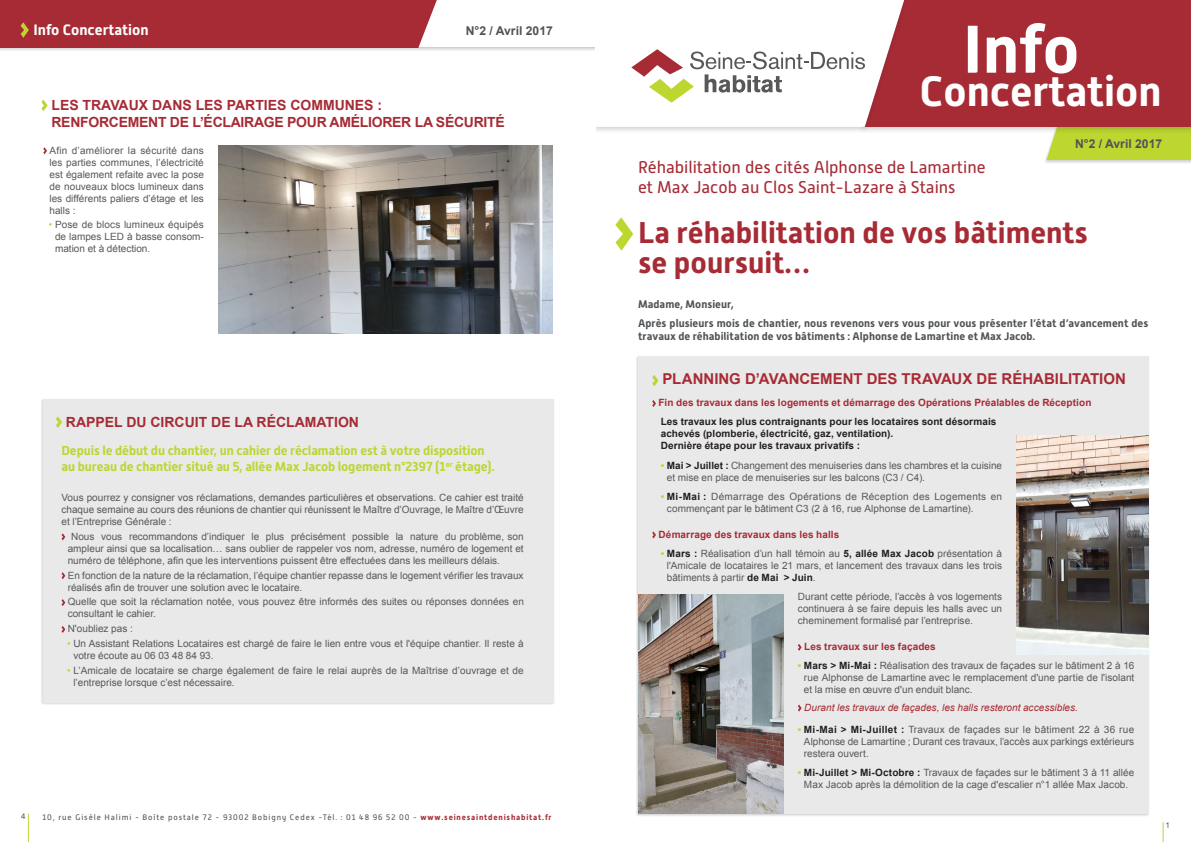
<style>
.page{position:relative;width:1191px;height:842px;background:#fff}
.page>*{position:absolute;margin:0;border:0;box-sizing:border-box;transform-origin:0 0}
.t1{font:700 67.2px "Alwyn New";color:#fff}
.t2{font:700 42.3px "Alwyn New";color:#fff}
.t3{font:700 30px/30px "Alwyn New";color:#a72b35}
.t4{font:17px/20.4px "Alwyn New";color:#a72b35}
.t5{font:700 15px "Arial";color:#a72b35}
.t6{font:700 15px "Alwyn New";color:#fff}
.t7{font:700 14px/16.8px "Arial";letter-spacing:-.02em;color:#a72b35}
.t8{font:700 14px "Arial";color:#a72b35}
.t9{font:700 13px/16px "Alwyn New";letter-spacing:-.01em;color:#bed630}
.t10{font:700 12.2px "Arial";color:#505355}
.t11{font:700 11px/18.9px "Alwyn New";letter-spacing:.005em;color:#505355}
.t12{font:10px/12px "Arial";color:#57585a;text-align:justify}
.t13{font:700 10px/12px "Arial";letter-spacing:.01em;color:#231f20}
.t14{font:700 10px "Arial";letter-spacing:.01em;color:#a72b35}
.t15{font:10px/12px "Arial";letter-spacing:.02em;color:#57585a}
.t16{font:italic 10px "Arial";color:#a72b35}
.t17{font:8px "Alwyn New";letter-spacing:.115em;color:#505355}
.t18{font:8px "Arial";color:#57585a}
.s1{color:#bed630}
.s2{font-weight:700;color:#bed630}
.s3{font-weight:700;color:#231f20}
.s4{font-weight:700;color:#a72b35}
</style>
<div class="page">
<svg style="left:1162px;top:822px;width:1px;height:20px"></svg>
<svg style="left:28px;top:814px;width:1px;height:28px"></svg>
<div style="left:41px;top:398px;width:514px;height:307px;background:#e9e9e9"></div>
<div style="left:638px;top:357px;width:510px;height:457px;background:#e9e9e9"></div>
<div style="left:1044px;top:91px;width:147px;height:73px;background:#231f20;opacity:.2"></div>
<div style="left:1046px;top:134px;width:145px;height:26px;background:#bed630"></div>
<div style="left:857px;top:0;width:334px;height:134px;background:#231f20;opacity:.2"></div>
<div style="left:862px;top:0;width:329px;height:127px;background:#a72b35"></div>
<div style="left:590px;top:0;width:326px;height:134px;background:#231f20;opacity:.2"></div>
<div style="left:581px;top:8px;width:14px;height:124px;background:#fff"></div>
<svg style="left:615px;top:217px;width:18px;height:34px"></svg>
<svg style="left:652px;top:375px;width:6px;height:11px"></svg>
<svg style="left:652px;top:400px;width:4px;height:7px"></svg>
<svg style="left:652px;top:531px;width:4px;height:7px"></svg>
<svg style="left:798px;top:644px;width:3px;height:7px"></svg>
<svg style="left:798px;top:704px;width:3px;height:8px"></svg>
<div style="left:0;top:0;width:598px;height:52px;background:#eae9ea"></div>
<div style="left:0;top:0;width:595px;height:48px;background:#a72b35"></div>
<svg style="left:418px;top:0;width:486px;height:127px"></svg>
<svg style="left:41px;top:100px;width:7px;height:11px"></svg>
<svg style="left:21px;top:22px;width:8px;height:16px"></svg>
<div style="left:595px;top:0;width:14px;height:64px;background:#fff"></div>
<svg style="left:43px;top:147px;width:4px;height:7px"></svg>
<img style="left:218px;top:146px;width:334px;height:188px">
<img style="left:1016px;top:435px;width:132px;height:220px">
<img style="left:638px;top:594px;width:145px;height:220px">
<svg style="left:62px;top:533px;width:3px;height:7px"></svg>
<svg style="left:62px;top:572px;width:3px;height:7px"></svg>
<svg style="left:62px;top:599px;width:3px;height:7px"></svg>
<svg style="left:62px;top:626px;width:3px;height:7px"></svg>
<svg style="left:56px;top:416px;width:6px;height:12px"></svg>
<h3 class="t6" style="left:33px;top:21px;width:117px">Info Concertation</h3>
<p class="t10" style="left:465px;top:23px;width:89px">N°2 / Avril 2017</p>
<h1 class="t1" style="left:962px;top:10px;width:118px">Info</h1>
<h2 class="t2" style="left:919px;top:67px;width:243px">Concertation</h2>
<h3 class="t7" style="left:51px;top:97px;width:455px">LES TRAVAUX DANS LES PARTIES COMMUNES :<br>RENFORCEMENT DE L’ÉCLAIRAGE POUR AMÉLIORER LA SÉCURITÉ</h3>
<p class="t12" style="left:49px;top:144px;width:156px">Afin d’améliorer la sécurité dans les parties communes, l’électricité est également refaite avec la pose de nouveaux blocs lumineux dans les différents paliers d’étage et les halls :</p>
<p class="t12" style="left:55px;top:219px;width:150px;text-indent:-6px"><span class="s1">•</span> Pose de blocs lumineux équipés de lampes LED à basse consom&shy;mation et à détection.</p>
<h3 class="t8" style="left:66px;top:412px;width:294px">RAPPEL DU CIRCUIT DE LA RÉCLAMATION</h3>
<h3 class="t9" style="left:62px;top:443px;width:435px">Depuis le début du chantier, un cahier de réclamation est à votre disposition au bureau de chantier situé au 5, allée Max Jacob logement n°2397 (1<sup>er</sup> étage).</h3>
<p class="t12" style="left:62px;top:491px;width:464px">Vous pourrez y consigner vos réclamations, demandes particulières et observations. Ce cahier est traité chaque semaine au cours des réunions de chantier qui réunissent le Maître d’Ouvrage, le Maître d’Œuvre et l’Entreprise Générale :</p>
<p class="t12" style="left:68px;top:530px;width:457px;text-indent:3px">Nous vous recommandons d’indiquer le plus précisément possible la nature du problème, son ampleur ainsi que sa localisation… sans oublier de rappeler vos nom, adresse, numéro de logement et numéro de téléphone, afin que les interventions puissent être effectuées dans les meilleurs délais.</p>
<p class="t12" style="left:68px;top:569px;width:457px">En fonction de la nature de la réclamation, l’équipe chantier repasse dans le logement vérifier les travaux réalisés afin de trouver une solution avec le locataire.</p>
<p class="t12" style="left:68px;top:596px;width:458px">Quelle que soit la réclamation notée, vous pouvez être informés des suites ou réponses données en consultant le cahier.</p>
<p class="t12" style="left:68px;top:623px;width:66px">N'oubliez pas :</p>
<p class="t12" style="left:73px;top:638px;width:452px;text-indent:-6px"><span class="s1">•</span> Un Assistant Relations Locataires est chargé de faire le lien entre vous et l'équipe chantier. Il reste à votre écoute au 06 03 48 84 93.</p>
<p class="t12" style="left:73px;top:664px;width:452px;text-indent:-6px"><span class="s1">•</span> L’Amicale de locataire se charge également de faire le relai auprès de la Maîtrise d’ouvrage et de l’entreprise lorsque c’est nécessaire.</p>
<h3 class="t4" style="left:638px;top:157px;width:349px">Réhabilitation des cités Alphonse de Lamartine et Max Jacob au Clos Saint-Lazare à Stains</h3>
<p class="t10" style="left:1075px;top:135px;width:89px">N°2 / Avril 2017</p>
<h3 class="t3" style="left:638px;top:217px;width:451px">La réhabilitation de vos bâtiments se poursuit…</h3>
<p class="t11" style="left:638px;top:294px;width:512px">Madame, Monsieur,<br>Après plusieurs mois de chantier, nous revenons vers vous pour vous présenter l’état d’avancement des</p>
<p class="t11" style="left:638px;top:326px;width:399px">travaux de réhabilitation de vos bâtiments : Alphonse de Lamartine et Max Jacob.</p>
<h3 class="t5" style="left:662px;top:369px;width:465px">PLANNING D’AVANCEMENT DES TRAVAUX DE RÉHABILITATION</h3>
<p class="t14" style="left:658px;top:396px;width:434px">Fin des travaux dans les logements et démarrage des Opérations Préalables de Réception</p>
<p class="t13" style="left:660px;top:416px;width:337px">Les travaux les plus contraignants pour les locataires sont désormais achevés (plomberie, électricité, gaz, ventilation).<br>Dernière étape pour les travaux privatifs :</p>
<p class="t12" style="left:667px;top:459px;width:337px;text-indent:-6px"><span class="s2">•</span> <span class="s3">Mai &gt; Juillet :</span> Changement des menuiseries dans les chambres et la cuisine et mise en place de menuiseries sur les balcons (C3 / C4).</p>
<p class="t15" style="left:667px;top:490px;width:337px;text-indent:-6px"><span class="s2">•</span> <span class="s3">Mi-Mai :</span> Démarrage des Opérations de Réception des Logements en commençant par le bâtiment C3 (2 à 16, rue Alphonse de Lamartine).</p>
<p class="t14" style="left:658px;top:528px;width:182px">Démarrage des travaux dans les halls</p>
<p class="t12" style="left:667px;top:547px;width:337px;text-indent:-6px"><span class="s2">•</span> <span class="s3">Mars :</span> Réalisation d’un hall témoin au <span class="s3">5, allée Max Jacob</span> présentation à l'Amicale de locataires le 21 mars, et lancement des travaux dans les trois bâtiments à partir <span class="s3">de Mai &gt; Juin</span>.</p>
<p class="t12" style="left:798px;top:591px;width:206px">Durant cette période, l’accès à vos logements continuera à se faire depuis les halls avec un cheminement formalisé par l’entreprise.</p>
<p class="t14" style="left:804px;top:640px;width:133px">Les travaux sur les façades</p>
<p class="t12" style="left:804px;top:660px;width:332px;text-indent:-6px"><span class="s2">•</span> <span class="s3">Mars &gt; Mi-Mai :</span> Réalisation des travaux de façades sur le bâtiment 2 à 16 rue Alphonse de Lamartine avec le remplacement d'une partie de l'isolant et la mise en œuvre d'un enduit blanc.</p>
<p class="t16" style="left:804px;top:701px;width:275px">Durant les travaux de façades, les halls resteront accessibles.</p>
<p class="t12" style="left:804px;top:723px;width:332px;text-indent:-6px"><span class="s2">•</span> <span class="s3">Mi-Mai &gt; Mi-Juillet :</span> Travaux de façades sur le bâtiment 22 à 36 rue Alphonse de Lamartine ; Durant ces travaux, l’accès aux parkings extérieurs restera ouvert.</p>
<p class="t12" style="left:798px;top:766px;width:338px;text-align:center"><span class="s2">•</span> <span class="s3">Mi-Juillet &gt; Mi-Octobre :</span> Travaux de façades sur le bâtiment 3 à 11 allée<br>Max Jacob après la démolition de la cage d'escalier n°1 allée Max Jacob.</p>
<p class="t18" style="left:21px;top:811px;width:6px">4</p>
<p class="t17" style="left:43px;top:812px;width:510px">10, rue Gisèle Halimi - Boîte postale 72 - 93002 Bobigny Cedex -Tél. : 01 48 96 52 00 - <span class="s4">www.seinesaintdenishabitat.fr</span></p>
<p class="t18" style="left:1165px;top:820px;width:6px">1</p>
</div>
